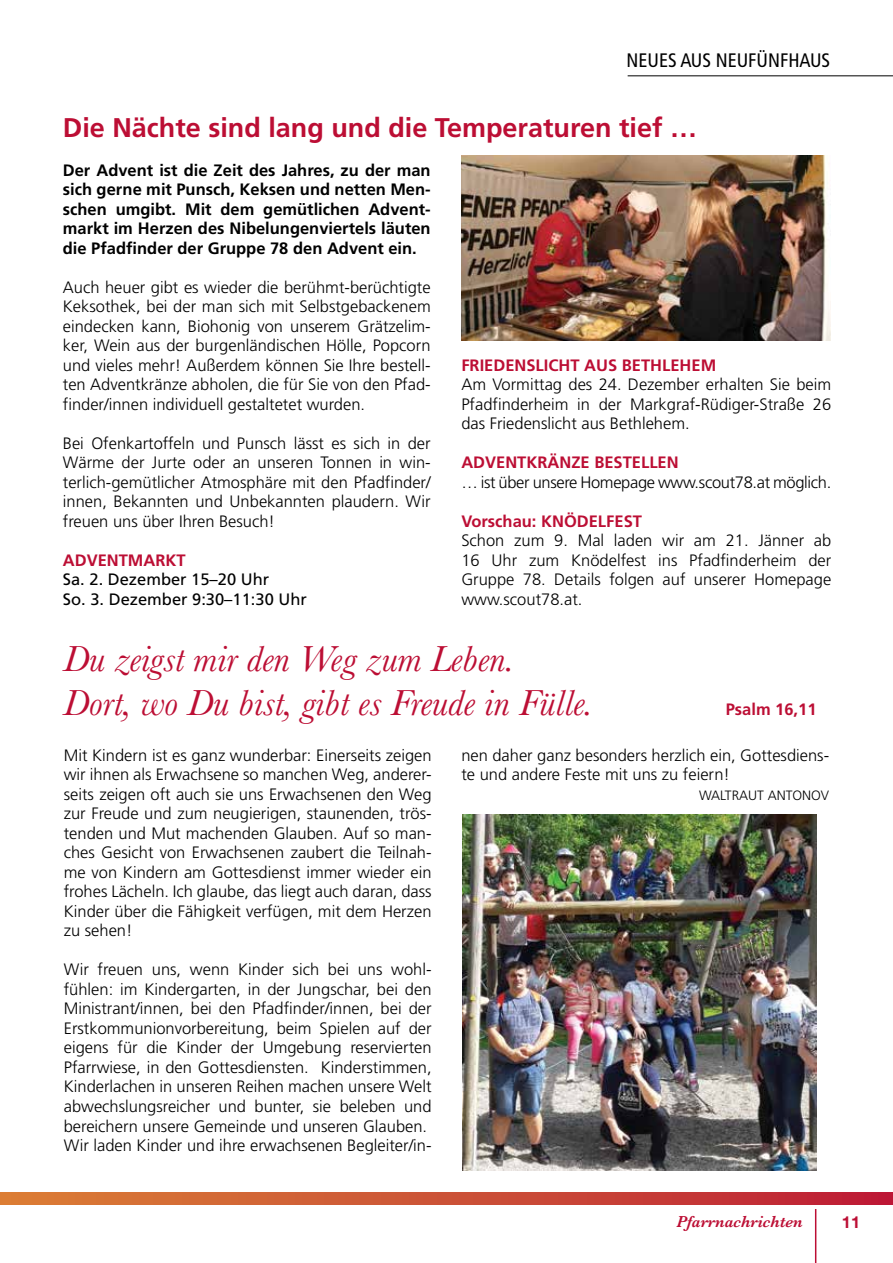
<style>
.page{position:relative;width:893px;height:1263px;background:#fff}
.page>*{position:absolute;margin:0;border:0;box-sizing:border-box;transform-origin:0 0}
.t1{font:italic 37.5px/43.5px "Baskerville";color:#bc0e34}
.t2{font:700 27px "Frutiger";color:#bc0e34}
.t3{font:condensed 19.5px "Frutiger";color:#000}
.t4{font:300 16.5px/19.5px "Frutiger";color:#000;text-align:justify}
.t5{font:700 16.5px/19.5px "Frutiger";color:#000;text-align:justify}
.t6{font:700 16.5px "Frutiger";color:#bc0e34}
.t7{font:16.5px/19.5px "Frutiger";color:#000}
.t8{font:300 16.5px "Frutiger";letter-spacing:-.02em;color:#000}
.t9{font:italic 600 16.5px "Baskerville";color:#bc0e34}
.t10{font:700 16.5px "Helvetica Neue";color:#bc0e34}
.t11{font:300 13.5px "Frutiger";color:#000}
</style>
<div class="page">
<hr style="left:815px;top:1209px;width:1px;height:54px;background:#bc0e34">
<svg style="left:0;top:1193px;width:893px;height:12px;background:#cb4f36"></svg>
<hr style="left:628px;top:75px;width:265px;height:1px;background:#000">
<img style="left:463px;top:814px;width:353px;height:356px">
<img style="left:461px;top:156px;width:369px;height:184px">
<p class="t3" style="left:627px;top:49px;width:205px">NEUES AUS NEUFÜNFHAUS</p>
<h2 class="t2" style="left:63px;top:112px;width:636px">Die Nächte sind lang und die Temperaturen tief …</h2>
<p class="t5" style="left:63px;top:160px;width:369px">Der Advent ist die Zeit des Jahres, zu der man sich gerne mit Punsch, Keksen und netten Men&shy;schen umgibt. Mit dem gemütlichen Advent&shy;markt im Herzen des Nibelungenviertels läuten die Pfadfinder der Gruppe 78 den Advent ein.</p>
<p class="t4" style="left:63px;top:278px;width:369px">Auch heuer gibt es wieder die berühmt-berüchtigte Keksothek, bei der man sich mit Selbstgebackenem eindecken kann, Biohonig von unserem Grätzelim&shy;ker, Wein aus der burgenländischen Hölle, Popcorn und vieles mehr! Außerdem können Sie Ihre bestell&shy;ten Adventkränze abholen, die für Sie von den Pfad&shy;finder/innen individuell gestaltetet wurden.</p>
<p class="t4" style="left:63px;top:434px;width:369px">Bei Ofenkartoffeln und Punsch lässt es sich in der Wärme der Jurte oder an unseren Tonnen in win&shy;terlich-gemütlicher Atmosphäre mit den Pfadfinder/ innen, Bekannten und Unbekannten plaudern. Wir freuen uns über Ihren Besuch!</p>
<p class="t6" style="left:63px;top:550px;width:24px">Adventmarkt</p>
<p class="t7" style="left:63px;top:570px;width:245px">Sa. 2. Dezember 15–20 Uhr<br>So. 3. Dezember 9:30–11:30 Uhr</p>
<p class="t6" style="left:461px;top:355px;width:19px">Friedenslicht</p>
<p class="t6" style="left:584px;top:355px;width:12px">aus</p>
<p class="t6" style="left:622px;top:355px;width:22px">Bethlehem</p>
<p class="t4" style="left:461px;top:375px;width:371px">Am Vormittag des 24. Dezember erhalten Sie beim Pfadfinderheim in der Markgraf-Rüdiger-Straße 26 das Friedenslicht aus Bethlehem.</p>
<p class="t6" style="left:461px;top:453px;width:24px">Adventkr</p>
<p class="t6" style="left:548px;top:453px;width:23px">änze</p>
<p class="t6" style="left:594px;top:453px;width:11px">bestellen</p>
<p class="t8" style="left:461px;top:473px;width:371px">… ist über unsere Homepage www.scout78.at möglich.</p>
<p class="t6" style="left:461px;top:511px;width:126px">Vorschau: Knödelfest</p>
<p class="t4" style="left:461px;top:531px;width:371px">Schon zum 9. Mal laden wir am 21. Jänner ab 16 Uhr zum Knödelfest ins Pfadfinderheim der Gruppe 78. Details folgen auf unserer Homepage www.scout78.at.</p>
<h1 class="t1" style="left:64px;top:637px;width:531px">Du zeigst mir den Weg zum Leben.<br>Dort, wo Du bist, gibt es Freude in Fülle.</h1>
<p class="t6" style="left:726px;top:699px;width:92px">Psalm 16,11</p>
<p class="t4" style="left:461px;top:746px;width:369px">nen daher ganz besonders herzlich ein, Gottesdiens&shy;te und andere Feste mit uns zu feiern!</p>
<p class="t11" style="left:699px;top:787px;width:21px">Waltraut</p>
<p class="t11" style="left:768px;top:787px;width:19px">Antonov</p>
<p class="t4" style="left:64px;top:746px;width:369px">Mit Kindern ist es ganz wunderbar: Einerseits zeigen wir ihnen als Erwachsene so manchen Weg, anderer&shy;seits zeigen oft auch sie uns Erwachsenen den Weg zur Freude und zum neugierigen, staunenden, trös&shy;tenden und Mut machenden Glauben. Auf so man&shy;ches Gesicht von Erwachsenen zaubert die Teilnah&shy;me von Kindern am Gottesdienst immer wieder ein frohes Lächeln. Ich glaube, das liegt auch daran, dass Kinder über die Fähigkeit verfügen, mit dem Herzen zu sehen!</p>
<p class="t4" style="left:64px;top:960px;width:369px;text-align:left">Wir freuen uns, wenn Kinder sich bei uns wohl&shy;fühlen: im Kindergarten, in der Jungschar, bei den Ministrant/innen, bei den Pfadfinder/innen, bei der Erstkommunionvorbereitung, beim Spielen auf der eigens für die Kinder der Umgebung reservierten Pfarrwiese, in den Gottesdiensten. Kinderstimmen, Kinderlachen in unseren Reihen machen unsere Welt abwechslungsreicher und bunter, sie beleben und bereichern unsere Gemeinde und unseren Glauben.<br>Wir laden Kinder und ihre erwachsenen Begleiter/in-</p>
<p class="t9" style="left:676px;top:1210px;width:128px">Pfarrnachrichten</p>
<p class="t10" style="left:842px;top:1209px;width:20px">11</p>
</div>
